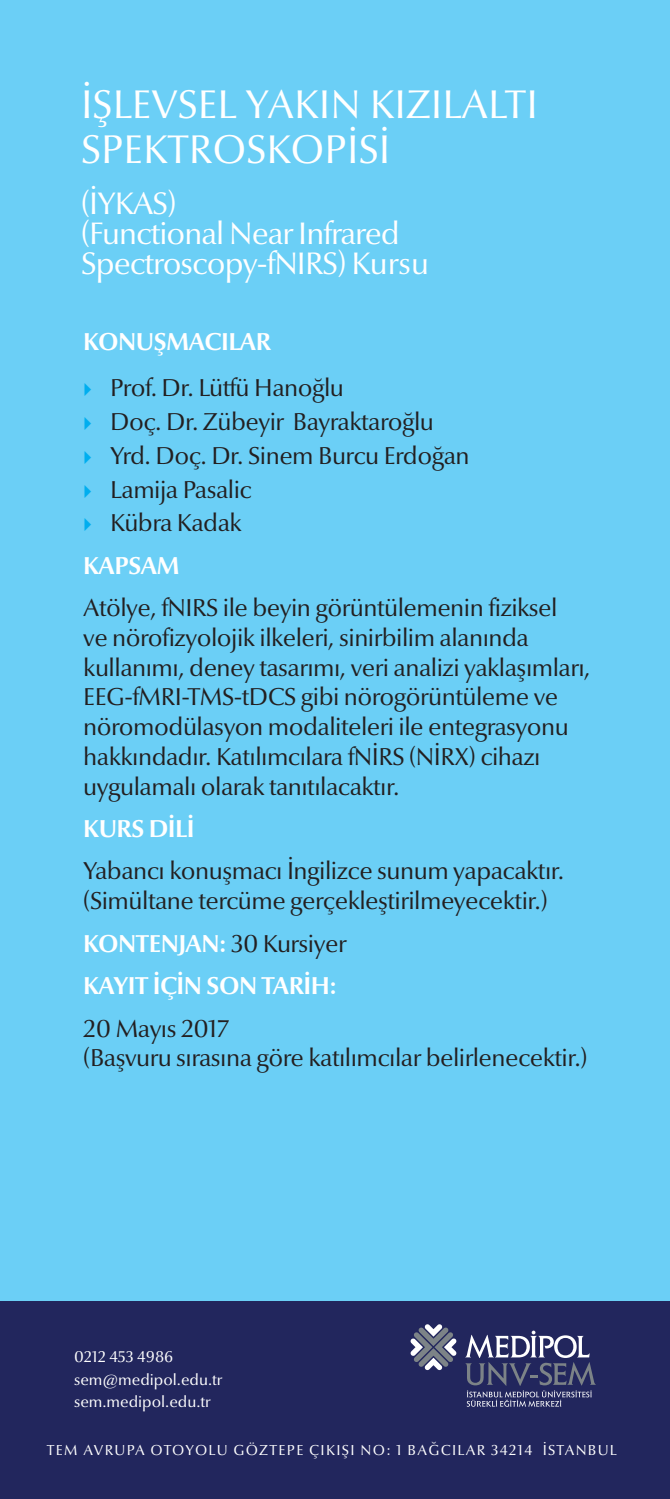
<style>
.page{position:relative;width:670px;height:1499px;background:#fff}
.page>*{position:absolute;margin:0;border:0;box-sizing:border-box;transform-origin:0 0}
.t1{font:40.5px "Optima Nova";color:#fff}
.t2{font:31.5px/30.4px "Optima Nova";letter-spacing:-.03em;color:#fff}
.met{font:24.75px/29.7px "Optima Nova";letter-spacing:-.02em;color:#231f20}
.met-2{font:700 24.75px "Optima Nova";letter-spacing:-.02em;color:#fff}
.t3{font:15.75px "Optima Nova";color:#fff}
.t4{font:14.62px "Optima Nova";letter-spacing:.09em;color:#fff}
.s1{font-weight:400;color:#231f20}
</style>
<div class="page">
<div style="left:0;top:0;width:670px;height:1344px;background:#6bcff6"></div>
<div style="left:0;top:1301px;width:670px;height:198px;background:#22265d"></div>
<svg style="left:410px;top:1324px;width:46px;height:46px"></svg>
<svg style="left:465px;top:1330px;width:131px;height:77px"></svg>
<p class="t1" style="left:81px;top:81px;width:458px">İŞLEVSEL YAKIN KIZILALTI</p>
<p class="t1" style="left:81px;top:126px;width:311px">SPEKTROSKOPİSİ</p>
<p class="t2" style="left:81px;top:188px;width:349px">(İYKAS)<br>(Functional Near Infrared<br>Spectroscopy-fNIRS) Kursu</p>
<p class="met-2" style="left:83px;top:327px;width:189px">KONUŞMACILAR</p>
<p class="met" style="left:110px;top:374px;width:235px">Prof. Dr. Lütfü Hanoğlu</p>
<p class="met" style="left:110px;top:407px;width:325px">Doç. Dr. Zübeyir Bayraktaroğlu</p>
<p class="met" style="left:110px;top:441px;width:361px">Yrd. Doç. Dr. Sinem Burcu Erdoğan</p>
<p class="met" style="left:110px;top:475px;width:143px">Lamija Pasalic</p>
<p class="met" style="left:110px;top:509px;width:133px">Kübra Kadak</p>
<p class="met-2" style="left:83px;top:551px;width:98px">KAPSAM</p>
<p class="met" style="left:83px;top:593px;width:509px">Atölye, fNIRS ile beyin görüntülemenin fiziksel<br>ve nörofizyolojik ilkeleri, sinirbilim alanında kullanımı, deney tasarımı, veri analizi yaklaşımları, EEG-fMRI-TMS-tDCS gibi nörogörüntüleme ve nöromodülasyon modaliteleri ile entegrasyonu hakkındadır. Katılımcılara fNİRS (NİRX) cihazı uygulamalı olarak tanıtılacaktır.</p>
<p class="met-2" style="left:83px;top:814px;width:113px">KURS DİLİ</p>
<p class="met" style="left:83px;top:857px;width:482px">Yabancı konuşmacı İngilizce sunum yapacaktır. (Simültane tercüme gerçekleştirilmeyecektir.)</p>
<p class="met-2" style="left:83px;top:929px;width:265px">KONTENJAN: <span class="s1">30 Kursiyer</span></p>
<p class="met-2" style="left:83px;top:971px;width:255px">KAYIT İÇİN SON TARİH:</p>
<p class="met" style="left:83px;top:1014px;width:148px">20 Mayıs 2017</p>
<p class="met" style="left:83px;top:1043px;width:506px">(Başvuru sırasına göre katılımcılar belirlenecektir.)</p>
<p class="t3" style="left:74px;top:1348px;width:101px">0212 453 4986</p>
<p class="t3" style="left:74px;top:1370px;width:150px">sem@medipol.edu.tr</p>
<p class="t3" style="left:74px;top:1392px;width:138px">sem.medipol.edu.tr</p>
<p class="t4" style="left:47px;top:1442px;width:571px">TEM AVRUPA OTOYOLU GÖZTEPE ÇIKIŞI NO: 1 BAĞCILAR 34214 İSTANBUL</p>
</div>
